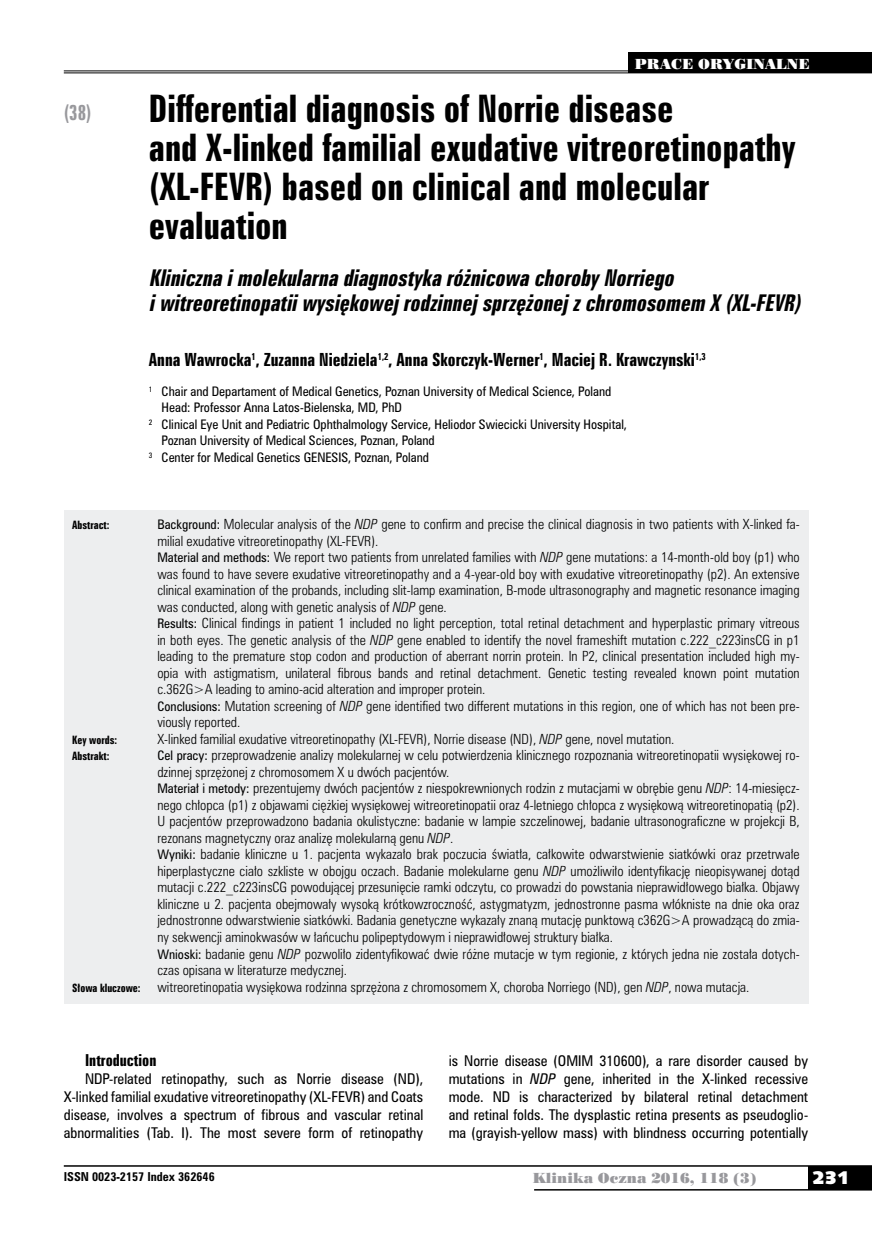
<style>
.page{position:relative;width:872px;height:1234px;background:#fff}
.page>*{position:absolute;margin:0;border:0;box-sizing:border-box;transform-origin:0 0}
.t1{font:34.5px/39px "Zurich Bd X Cn PL";color:#000}
.t2{font:italic 21px/25.5px "Zurich Bd X Cn PL";color:#000}
.t3{font:19.5px "Zurich Bd X Cn PL";color:#98989c;scale:.9 1}
.t4{font:18px "Humanst 531 U Blk PL";color:#fff}
.t5{font:16.5px "Zurich Bd X Cn PL";color:#000}
.t6{font:15px "Zurich Bd X Cn PL";color:#000}
.t7{font:13.5px/18px "Zurich Cn PL";color:#000;text-align:justify}
.t8{font:13.5px "Poster Bodoni PL";color:#98989c}
.t9{font:13.5px "Poster Bodoni PL";color:#fff}
.t10{font:12.75px/16.5px "Zurich Lt Cn PL";color:#000}
.t11{font:12px "Zurich Cn PL";color:#000}
.t12{font:700 11.25px "Zurich Cn PL";color:#000}
.t13{font:10.5px "Zurich Bd X Cn PL";color:#000}
.s1{font-family:"Zurich Cn PL";font-size:12px}
.s2{font-style:italic}
</style>
<div class="page">
<div style="left:808px;top:1165px;width:64px;height:24px;background:#000"></div>
<hr style="left:64px;top:1164px;width:808px;height:2px;background:#000">
<hr style="left:534px;top:1188px;width:338px;height:2px;background:#000">
<div style="left:64px;top:510px;width:744px;height:493px;background:#edeeef"></div>
<hr style="left:64px;top:70px;width:808px;height:1px;background:#000">
<hr style="left:64px;top:72px;width:808px;height:1px;background:#000">
<div style="left:628px;top:53px;width:244px;height:20px;background:#000"></div>
<h3 class="t3" style="left:64px;top:100px;width:32px">(38)</h3>
<p class="t9" style="left:635px;top:55px;width:176px">PRACE ORYGINALNE</p>
<h1 class="t1" style="left:149px;top:89px;width:648px">Differential diagnosis of Norrie disease<br>and X-linked familial exudative vitreoretinopathy (XL-FEVR) based on clinical and molecular evaluation</h1>
<h2 class="t2" style="left:149px;top:265px;width:658px">KlinicznaimolekularnadiagnostykaróżnicowachorobyNorriego iwitreoretinopatiiwysiękowej rodzinnej sprzężonej zchromosomem X (XL-FEVR)</h2>
<p class="t5" style="left:149px;top:349px;width:558px">Anna Wawrocka<sup>1</sup>, Zuzanna Niedziela<sup>1,2</sup>, Anna Skorczyk-Werner<sup>1</sup>, Maciej R. Krawczynski<sup>1,3</sup></p>
<p class="t11" style="left:149px;top:383px;width:464px"><sup>1</sup> Chair and Departament of Medical Genetics, Poznan University of Medical Science, Poland</p>
<p class="t11" style="left:162px;top:399px;width:242px">Head: Professor Anna Latos-Bielenska, MD, PhD</p>
<p class="t11" style="left:149px;top:416px;width:480px"><sup>2</sup> Clinical Eye Unit and Pediatric Ophthalmology Service, Heliodor Swiecicki University Hospital,</p>
<p class="t11" style="left:162px;top:432px;width:275px">Poznan University of Medical Sciences, Poznan, Poland</p>
<p class="t11" style="left:149px;top:449px;width:281px"><sup>3</sup> Center for Medical Genetics GENESIS, Poznan, Poland</p>
<p class="t13" style="left:72px;top:518px;width:39px">Abstract:</p>
<p class="t10" style="left:157px;top:515px;width:644px"><span class="s1">Background:</span> Molecular analysis of the <span class="s2">NDP</span> gene to confirm and precise the clinical diagnosis in two patients with X-linked fa&shy;milial exudative vitreoretinopathy (XL-FEVR).<br><span class="s1">Material and methods:</span> We report two patients from unrelated families with <span class="s2">NDP</span> gene mutations: a 14-month-old boy (p1) who was found to have severe exudative vitreoretinopathy and a 4-year-old boy with exudative vitreoretinopathy (p2). An extensive clinical examination of the probands, including slit-lamp examination, B-mode ultrasonography and magnetic resonance imaging was conducted, along with genetic analysis of <span class="s2">NDP</span> gene.<br><span class="s1">Results:</span> Clinical findings in patient 1 included no light perception, total retinal detachment and hyperplastic primary vitreous in both eyes. The genetic analysis of the <span class="s2">NDP</span> gene enabled to identify the novel frameshift mutation c.222_c223insCG in p1 leading to the premature stop codon and production of aberrant norrin protein. In P2, clinical presentation included high my&shy;opia with astigmatism, unilateral fibrous bands and retinal detachment. Genetic testing revealed known point mutation c.362G&gt;A leading to amino-acid alteration and improper protein.<br><span class="s1">Conclusions:</span> Mutation screening of <span class="s2">NDP</span> gene identified two different mutations in this region, one of which has not been pre&shy;viously reported.</p>
<p class="t13" style="left:72px;top:732px;width:46px">Key words:</p>
<p class="t10" style="left:157px;top:730px;width:518px">X-linked familial exudative vitreoretinopathy (XL-FEVR), Norrie disease (ND), <span class="s2">NDP</span> gene, novel mutation.</p>
<p class="t13" style="left:72px;top:749px;width:39px">Abstrakt:</p>
<p class="t10" style="left:157px;top:746px;width:644px"><span class="s1">Cel pracy:</span> przeprowadzenie analizy molekularnej w celu potwierdzenia klinicznego rozpoznania witreoretinopatii wysiękowej ro&shy;dzinnej sprzężonej z chromosomem X u dwóch pacjentów.<br><span class="s1">Materiał i metody:</span> prezentujemy dwóch pacjentów z niespokrewnionych rodzin z mutacjami w obrębie genu <span class="s2">NDP</span>: 14-miesięcz&shy;nego chłopca (p1) z objawami ciężkiej wysiękowej witreoretinopatii oraz 4-letniego chłopca z wysiękową witreoretinopatią (p2).<br>U pacjentów przeprowadzono badania okulistyczne: badanie w lampie szczelinowej, badanie ultrasonograficzne w projekcji B, rezonans magnetyczny oraz analizę molekularną genu <span class="s2">NDP</span>.<br><span class="s1">Wyniki:</span> badanie kliniczne u 1. pacjenta wykazało brak poczucia światła, całkowite odwarstwienie siatkówki oraz przetrwałe hiperplastyczne ciało szkliste w obojgu oczach. Badanie molekularne genu <span class="s2">NDP</span> umożliwiło identyfikację nieopisywanej dotąd mutacji c.222_c223insCG powodującej przesunięcie ramki odczytu, co prowadzi do powstania nieprawidłowego białka. Objawy kliniczne u 2. pacjenta obejmowały wysoką krótkowzroczność, astygmatyzm, jednostronne pasma włókniste na dnie oka oraz jednostronne odwarstwienie siatkówki. Badania genetyczne wykazały znaną mutację punktową c362G&gt;A prowadzącą do zmia&shy;ny sekwencji aminokwasów w łańcuchu polipeptydowym i nieprawidłowej struktury białka.<br><span class="s1">Wnioski:</span> badanie genu <span class="s2">NDP</span> pozwoliło zidentyfikować dwie różne mutacje w tym regionie, z których jedna nie została dotych&shy;czas opisana w literaturze medycznej.</p>
<p class="t13" style="left:72px;top:980px;width:70px">Słowa kluczowe:</p>
<p class="t10" style="left:157px;top:977px;width:593px">witreoretinopatia wysiękowa rodzinna sprzężona z chromosomem X, choroba Norriego (ND), gen <span class="s2">NDP</span>, nowa mutacja.</p>
<p class="t6" style="left:85px;top:1050px;width:73px">Introduction</p>
<p class="t7" style="left:64px;top:1069px;width:361px;text-indent:21px">NDP-related retinopathy, such as Norrie disease (ND), X-linked familial exudative vitreoretinopathy (XL-FEVR) and Coats disease, involves a spectrum of fibrous and vascular retinal abnormalities (Tab. I). The most severe form of retinopathy</p>
<p class="t7" style="left:449px;top:1051px;width:361px">is Norrie disease (OMIM 310600), a rare disorder caused by mutations in <span class="s2">NDP</span> gene, inherited in the X-linked recessive mode. ND is characterized by bilateral retinal detachment and retinal folds. The dysplastic retina presents as pseudoglio&shy;ma (grayish-yellow mass) with blindness occurring potentially</p>
<p class="t12" style="left:64px;top:1168px;width:152px">ISSN 0023-2157 Index 362646</p>
<p class="t8" style="left:532px;top:1168px;width:225px">Klinika Oczna 2016, 118 (3)</p>
<h3 class="t4" style="left:812px;top:1165px;width:38px">231</h3>
</div>
